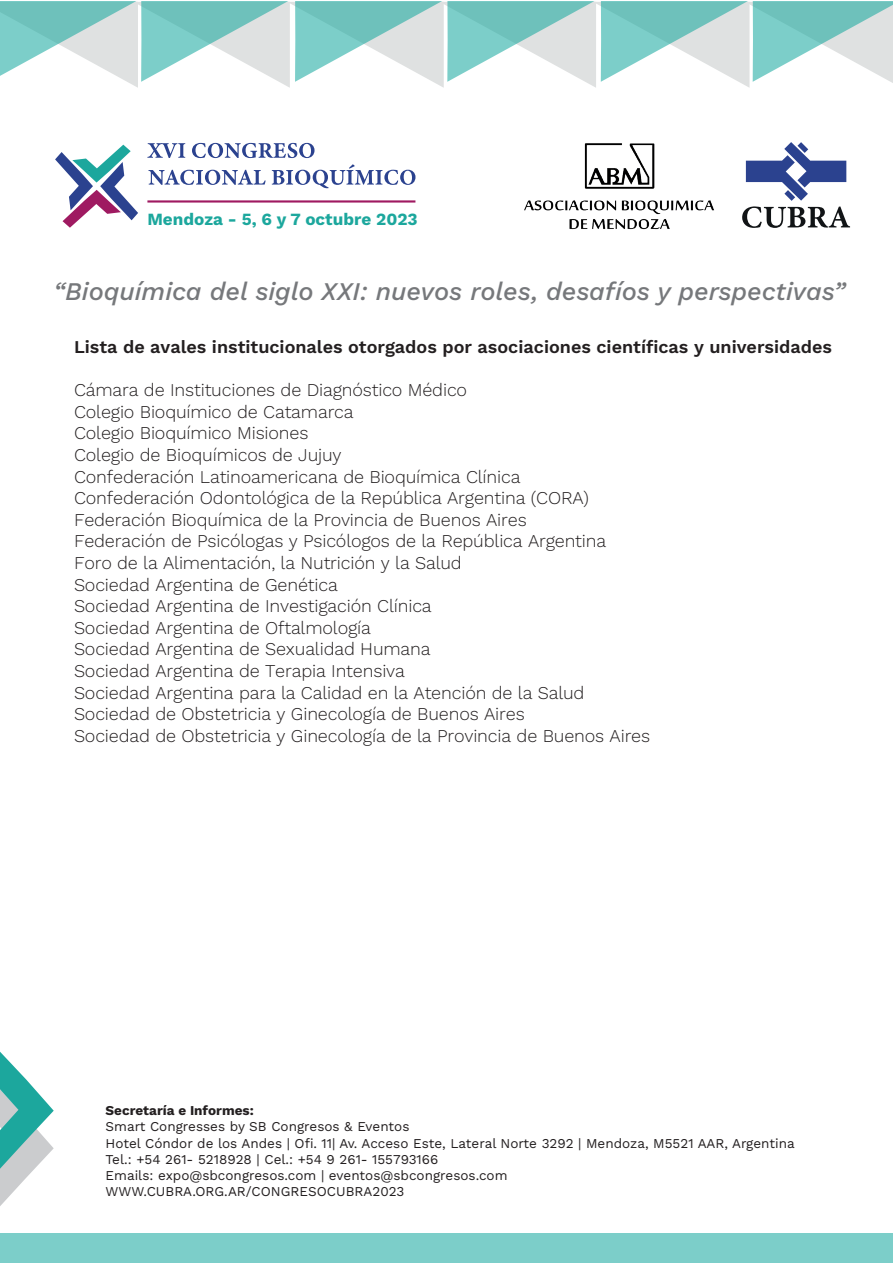
<style>
.page{position:relative;width:893px;height:1263px;background:#fff}
.page>*{position:absolute;margin:0;border:0;box-sizing:border-box;transform-origin:0 0}
.t1{font:italic 500 25.35px "Work Sans";color:#76787b}
.t2{font:300 18px/21.6px "Work Sans";letter-spacing:-.01em;color:#231f20}
.t3{font:600 18px "Work Sans";color:#231f20}
.t4{font:700 17.1px "Work Sans";color:#1ca79d}
.t5{font:13.5px/16.2px "Work Sans";color:#231f20}
.t6{font:700 13.5px "Work Sans";color:#231f20}
</style>
<div class="page">
<svg style="left:742px;top:142px;width:108px;height:86px"></svg>
<svg style="left:147px;top:143px;width:167px;height:15px"></svg>
<svg style="left:148px;top:164px;width:267px;height:24px"></svg>
<hr style="left:147px;top:200px;width:268px;height:3px;background:#9f1a61">
<svg style="left:55px;top:145px;width:83px;height:83px"></svg>
<svg style="left:0;top:2px;width:893px;height:86px"></svg>
<img style="left:508px;top:71px;width:218px;height:159px">
<svg style="left:0;top:1052px;width:54px;height:154px"></svg>
<div style="left:0;top:1233px;width:893px;height:30px;background:#7ccec9"></div>
<p class="t4" style="left:147px;top:206px;width:272px">Mendoza - 5, 6 y 7 octubre 2023</p>
<h1 class="t1" style="left:54px;top:272px;width:793px">“Bioquímica del siglo XXI: nuevos roles, desafíos y perspectivas”</h1>
<p class="t3" style="left:74px;top:333px;width:760px">Lista de avales institucionales otorgados por asociaciones científicas y universidades</p>
<p class="t2" style="left:74px;top:378px;width:578px">Cámara de Instituciones de Diagnóstico Médico<br>Colegio Bioquímico de Catamarca<br>Colegio Bioquímico Misiones<br>Colegio de Bioquímicos de Jujuy<br>Confederación Latinoamericana de Bioquímica Clínica<br>Confederación Odontológica de la República Argentina (CORA)<br>Federación Bioquímica de la Provincia de Buenos Aires<br>Federación de Psicólogas y Psicólogos de la República Argentina<br>Foro de la Alimentación, la Nutrición y la Salud<br>Sociedad Argentina de Genética<br>Sociedad Argentina de Investigación Clínica<br>Sociedad Argentina de Oftalmología<br>Sociedad Argentina de Sexualidad Humana<br>Sociedad Argentina de Terapia Intensiva<br>Sociedad Argentina para la Calidad en la Atención de la Salud Sociedad de Obstetricia y Ginecología de Buenos Aires<br>Sociedad de Obstetricia y Ginecología de la Provincia de Buenos Aires</p>
<p class="t6" style="left:106px;top:1100px;width:150px">Secretaría e Informes:</p>
<p class="t5" style="left:106px;top:1118px;width:691px">Smart Congresses by SB Congresos &amp; Eventos<br>Hotel Cóndor de los Andes | Ofi. 11| Av. Acceso Este, Lateral Norte 3292 | Mendoza, M5521 AAR, Argentina Tel.: +54 261- 5218928 | Cel.: +54 9 261- 155793166<br>Emails: expo@sbcongresos.com | eventos@sbcongresos.com WWW.CUBRA.ORG.AR/CONGRESOCUBRA2023</p>
</div>
